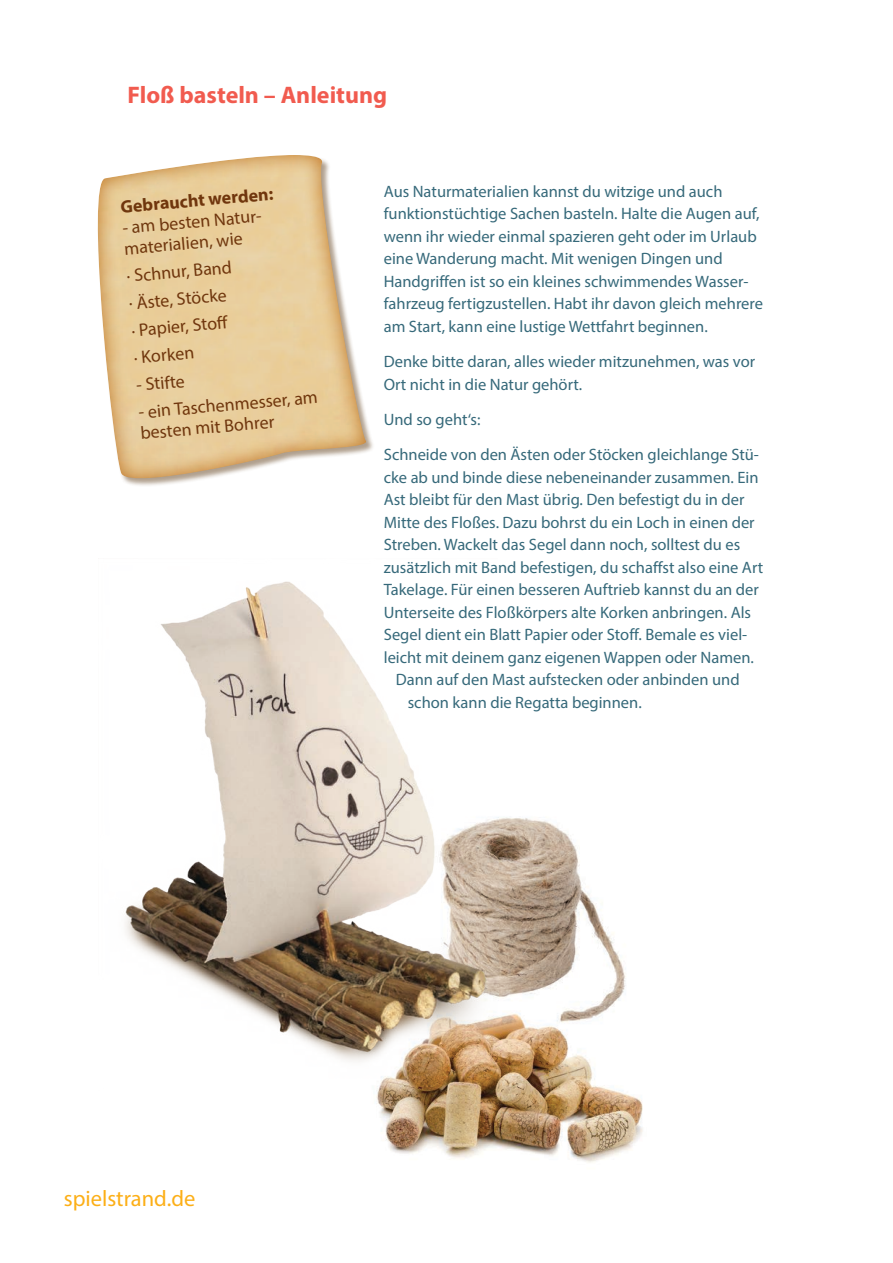
<style>
.page{position:relative;width:893px;height:1263px;background:#fff}
.page>*{position:absolute;margin:0;border:0;box-sizing:border-box;transform-origin:0 0}
.t1{font:700 24px "Myriad Pro";color:#f15b4f}
.t2{font:22.5px "Myriad Pro";color:#fcaf17}
.t3{font:18px/27.5px "Myriad Pro";color:#7b4417}
.t4{font:700 18px "Myriad Pro";color:#7b4417}
.t5{font:16.5px/22.5px "Myriad Pro";color:#36697a}
</style>
<div class="page">
<img style="left:497px;top:817px;width:129px;height:175px">
<div style="left:98px;top:155px;width:277px;height:332px;background:#62411d;opacity:.5"></div>
<svg style="left:97px;top:155px;width:271px;height:323px;fill:#e9ce9b"></svg>
<img style="left:125px;top:581px;width:372px;height:481px">
<img style="left:363px;top:992px;width:280px;height:171px">
<h1 class="t1" style="left:128px;top:79px;width:261px">Floß basteln – Anleitung</h1>
<p class="t4" style="left:120px;top:195px;width:155px;rotate:-5deg">Gebraucht werden:</p>
<p class="t3" style="left:122px;top:217px;width:145px;line-height:21px;rotate:-5deg">- am besten Natur&shy;materialien, wie</p>
<p class="t3" style="left:125px;top:262px;width:107px;rotate:-5deg">· Schnur, Band · Äste, Stöcke · Papier, Stoff<br>· Korken</p>
<p class="t3" style="left:135px;top:371px;width:50px;rotate:-5deg">- Stifte</p>
<p class="t3" style="left:138px;top:402px;width:181px;line-height:21px;rotate:-5deg">- ein Taschenmesser, am besten mit Bohrer</p>
<p class="t5" style="left:384px;top:180px;width:381px">Aus Naturmaterialien kannst du witzige und auch funktionstüchtige Sachen basteln. Halte die Augen auf, wenn ihr wieder einmal spazieren geht oder im Urlaub eine Wanderung macht. Mit wenigen Dingen und Handgriffen ist so ein kleines schwimmendes Wasser&shy;fahrzeug fertigzustellen. Habt ihr davon gleich mehrere am Start, kann eine lustige Wettfahrt beginnen.</p>
<p class="t5" style="left:384px;top:350px;width:373px">Denke bitte daran, alles wieder mitzunehmen, was vor<br>Ort nicht in die Natur gehört.</p>
<p class="t5" style="left:384px;top:402px;width:377px;line-height:35.2px">Und so geht‘s:<br>Schneide von den Ästen oder Stöcken gleichlange Stü-</p>
<p class="t5" style="left:384px;top:466px;width:376px">cke ab und binde diese nebeneinander zusammen. Ein</p>
<p class="t5" style="left:384px;top:488px;width:362px">Ast bleibt für den Mast übrig. Den befestigt du in der</p>
<p class="t5" style="left:384px;top:511px;width:372px">Mitte des Floßes. Dazu bohrst du ein Loch in einen der</p>
<p class="t5" style="left:384px;top:533px;width:358px">Streben. Wackelt das Segel dann noch, solltest du es</p>
<p class="t5" style="left:384px;top:556px;width:381px">zusätzlich mit Band befestigen, du schaffst also eine Art</p>
<p class="t5" style="left:384px;top:578px;width:377px">Takelage. Für einen besseren Auftrieb kannst du an der</p>
<p class="t5" style="left:384px;top:601px;width:369px">Unterseite des Floßkörpers alte Korken anbringen. Als</p>
<p class="t5" style="left:384px;top:623px;width:365px">Segel dient ein Blatt Papier oder Stoff. Bemale es viel-</p>
<p class="t5" style="left:384px;top:646px;width:372px">leicht mit deinem ganz eigenen Wappen oder Namen.</p>
<p class="t5" style="left:396px;top:668px;width:345px">Dann auf den Mast aufstecken oder anbinden und</p>
<p class="t5" style="left:408px;top:691px;width:236px">schon kann die Regatta beginnen.</p>
<h2 class="t2" style="left:64px;top:1184px;width:133px">spielstrand.de</h2>
</div>
